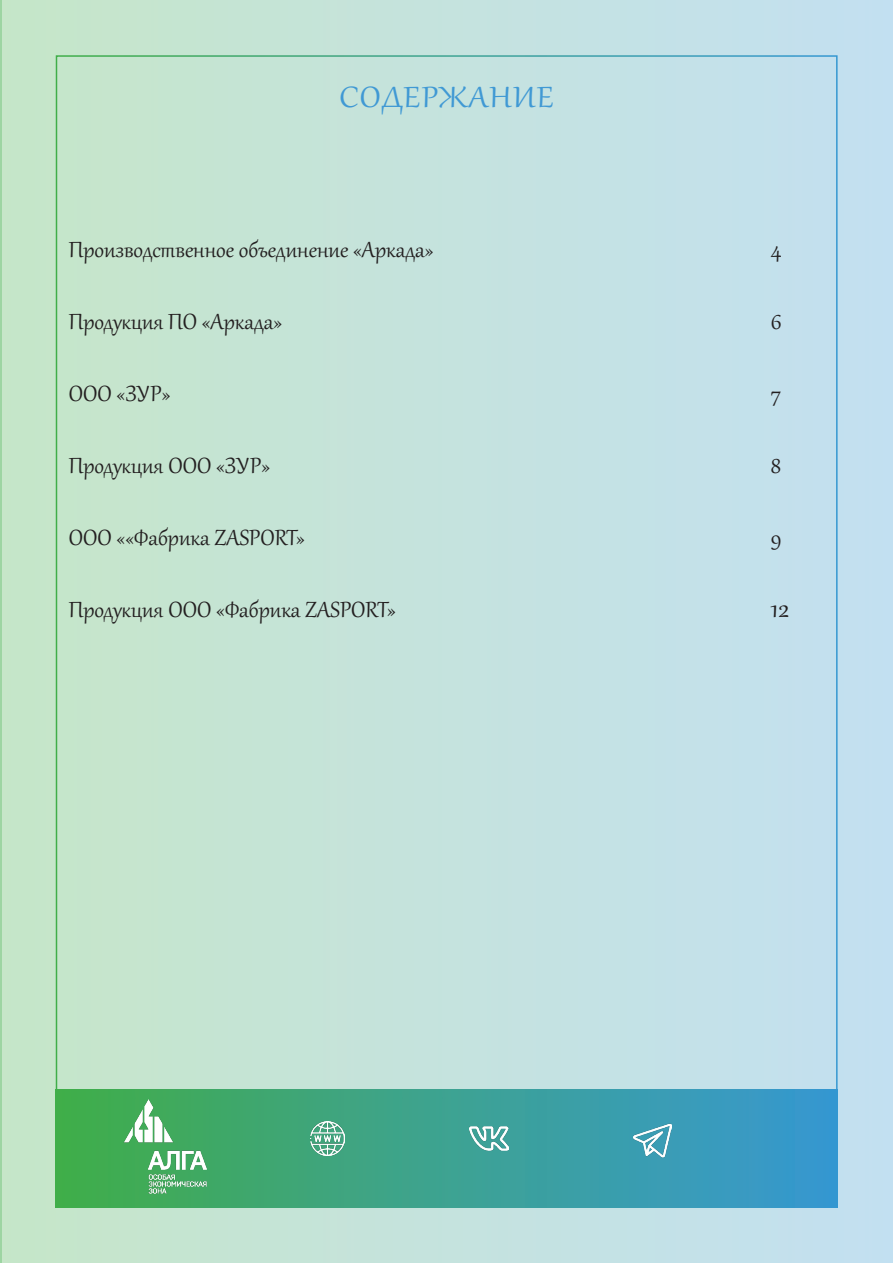
<style>
.page{position:relative;width:893px;height:1263px;background:#fff}
.page>*{position:absolute;margin:0;border:0;box-sizing:border-box;transform-origin:0 0}
.t1{font:36px "Gabriola";letter-spacing:.04em;color:#4099d4;scale:1.1 1}
.t2{font:32.4px "Gabriola";color:#231f20}
.t3{font:27px "Gabriola";color:#231f20}
</style>
<div class="page">
<div style="left:0;top:0;width:893px;height:1263px;background:linear-gradient(to right,#c5e6c8,#c2dff2)"></div>
<div style="left:55px;top:1089px;width:783px;height:118px;background:linear-gradient(to right,#41ad4a,#3798d4)"></div>
<img style="left:122px;top:1098px;width:91px;height:102px">
<img style="left:634px;top:1121px;width:38px;height:38px">
<img style="left:470px;top:1123px;width:39px;height:34px">
<img style="left:310px;top:1121px;width:34px;height:34px">
<p class="t1" style="left:340px;top:74px;width:196px">СОДЕРЖАНИЕ</p>
<p class="t3" style="left:69px;top:231px;width:366px">Производственное объединение «Аркада»</p>
<p class="t3" style="left:771px;top:231px;width:12px">4</p>
<p class="t3" style="left:69px;top:303px;width:215px">Продукция ПО «Аркада»</p>
<p class="t3" style="left:771px;top:303px;width:12px">6</p>
<p class="t3" style="left:69px;top:375px;width:103px">ООО «ЗУР»</p>
<p class="t3" style="left:771px;top:375px;width:12px">7</p>
<p class="t3" style="left:69px;top:447px;width:203px">Продукция ООО «ЗУР»</p>
<p class="t3" style="left:771px;top:447px;width:12px">8</p>
<p class="t3" style="left:69px;top:519px;width:238px">ООО ««Фабрика ZASPORT»</p>
<p class="t3" style="left:771px;top:519px;width:12px">9</p>
<p class="t3" style="left:69px;top:591px;width:328px">Продукция ООО «Фабрика ZASPORT»</p>
<p class="t2" style="left:771px;top:586px;width:20px">12</p>
</div>
